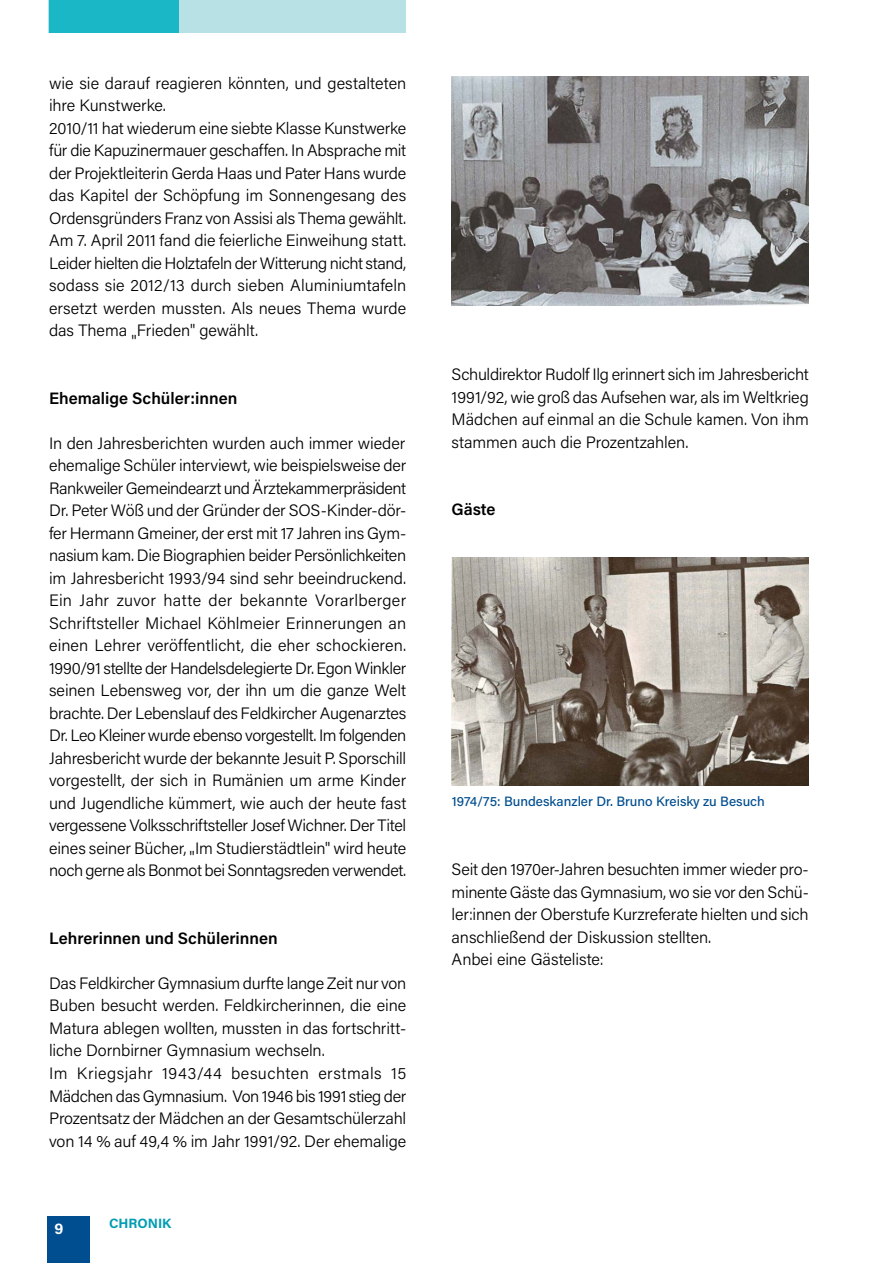
<style>
.page{position:relative;width:893px;height:1263px;background:#fff}
.page>*{position:absolute;margin:0;border:0;box-sizing:border-box;transform-origin:0 0}
.t1{font:300 16.5px/22.5px "Acumin Pro";letter-spacing:-.01em;color:#000}
.t2{font:600 16.5px "Acumin Pro";color:#000}
.t3{font:700 15px "Acumin Pro";color:#fff}
.t4{font:500 13.5px "Acumin Pro";color:#004e90}
.t5{font:700 13.5px "Acumin Pro";color:#009db3}
</style>
<div class="page">
<div style="left:47px;top:1216px;width:42px;height:47px;background:#004e90"></div>
<img style="left:452px;top:557px;width:357px;height:229px">
<div style="left:49px;top:0;width:357px;height:33px;background:#b8e1e6"></div>
<div style="left:49px;top:0;width:130px;height:33px;background:#1ab7c7"></div>
<img style="left:452px;top:77px;width:357px;height:228px">
<p class="t1" style="left:49px;top:71px;width:359px">wie sie darauf reagieren könnten, und gestalteten ihre Kunstwerke.<br>2010/11 hat wiederum eine siebte Klasse Kunstwerke für die Kapuzinermauer geschaffen. In Absprache mit der Projektleiterin Gerda Haas und Pater Hans wurde das Kapitel der Schöpfung im Sonnengesang des Ordensgründers Franz von Assisi als Thema gewählt.<br>Am 7. April 2011 fand die feierliche Einweihung statt.<br>Leider hielten die Holztafeln der Witterung nicht stand, sodass sie 2012/13 durch sieben Aluminiumtafeln ersetzt werden mussten. Als neues Thema wurde das Thema</p>
<p class="t1" style="left:131px;top:329px;width:7px">"</p>
<p class="t1" style="left:137px;top:319px;width:123px">Frieden" gewählt.</p>
<p class="t2" style="left:49px;top:386px;width:190px">Ehemalige Schüler:innen</p>
<p class="t1" style="left:49px;top:431px;width:359px;text-align:justify">In den Jahresberichten wurden auch immer wieder ehemalige Schüler interviewt, wie beispielsweise der Rankweiler Gemeindearzt und Ärztekammerpräsident Dr. Peter Wöß und der Gründer der SOS-Kinder-dör&shy;fer Hermann Gmeiner, der erst mit 17 Jahren ins Gym&shy;nasium kam. Die Biographien beider Persönlichkeiten im Jahresbericht 1993/94 sind sehr beeindruckend.<br>Ein Jahr zuvor hatte der bekannte Vorarlberger Schriftsteller Michael Köhlmeier Erinnerungen an einen Lehrer veröffentlicht, die eher schockieren.<br>1990/91 stellte der Handelsdelegierte Dr. Egon Winkler seinen Lebensweg vor, der ihn um die ganze Welt brachte. Der Lebenslauf des Feldkircher Augenarztes Dr. Leo Kleiner wurde ebenso vorgestellt. Im folgenden Jahresbericht wurde der bekannte Jesuit P. Sporschill vorgestellt, der sich in Rumänien um arme Kinder und Jugendliche kümmert, wie auch der heute fast vergessene Volksschriftsteller Josef Wichner. Der Titel eines seiner Bücher,</p>
<p class="t1" style="left:49px;top:836px;width:359px;text-align:right">Im Studierstädtlein" wird heute<br>noch gerne als Bonmot bei Sonntagsreden verwendet.</p>
<p class="t1" style="left:190px;top:845px;width:7px">"</p>
<p class="t2" style="left:49px;top:927px;width:230px">Lehrerinnen und Schülerinnen</p>
<p class="t1" style="left:49px;top:971px;width:359px">Das Feldkircher Gymnasium durfte lange Zeit nur von Buben besucht werden. Feldkircherinnen, die eine Matura ablegen wollten, mussten in das fortschritt&shy;liche Dornbirner Gymnasium wechseln.<br>Im Kriegsjahr 1943/44 besuchten erstmals 15<br>Mädchen das Gymnasium. Von 1946 bis 1991 stieg der Prozentsatz der Mädchen an der Gesamtschülerzahl von 14 % auf 49,4 % im Jahr 1991/92. Der ehemalige</p>
<p class="t3" style="left:55px;top:1218px;width:10px">9</p>
<p class="t5" style="left:109px;top:1214px;width:64px">CHRONIK</p>
<p class="t1" style="left:452px;top:363px;width:359px;text-align:justify">Schuldirektor Rudolf Ilg erinnert sich im Jahresbericht 1991/92, wie groß das Aufsehen war, als im Weltkrieg Mädchen auf einmal an die Schule kamen. Von ihm stammen auch die Prozentzahlen.</p>
<p class="t2" style="left:452px;top:498px;width:45px">Gäste</p>
<p class="t4" style="left:452px;top:792px;width:315px">1974/75: Bundeskanzler Dr. Bruno Kreisky zu Besuch</p>
<p class="t1" style="left:452px;top:858px;width:359px">Seit den 1970er-Jahren besuchten immer wieder pro&shy;minente Gäste das Gymnasium, wo sie vor den Schü&shy;ler:innen der Oberstufe Kurzreferate hielten und sich anschließend der Diskussion stellten.<br>Anbei eine Gästeliste:</p>
</div>
